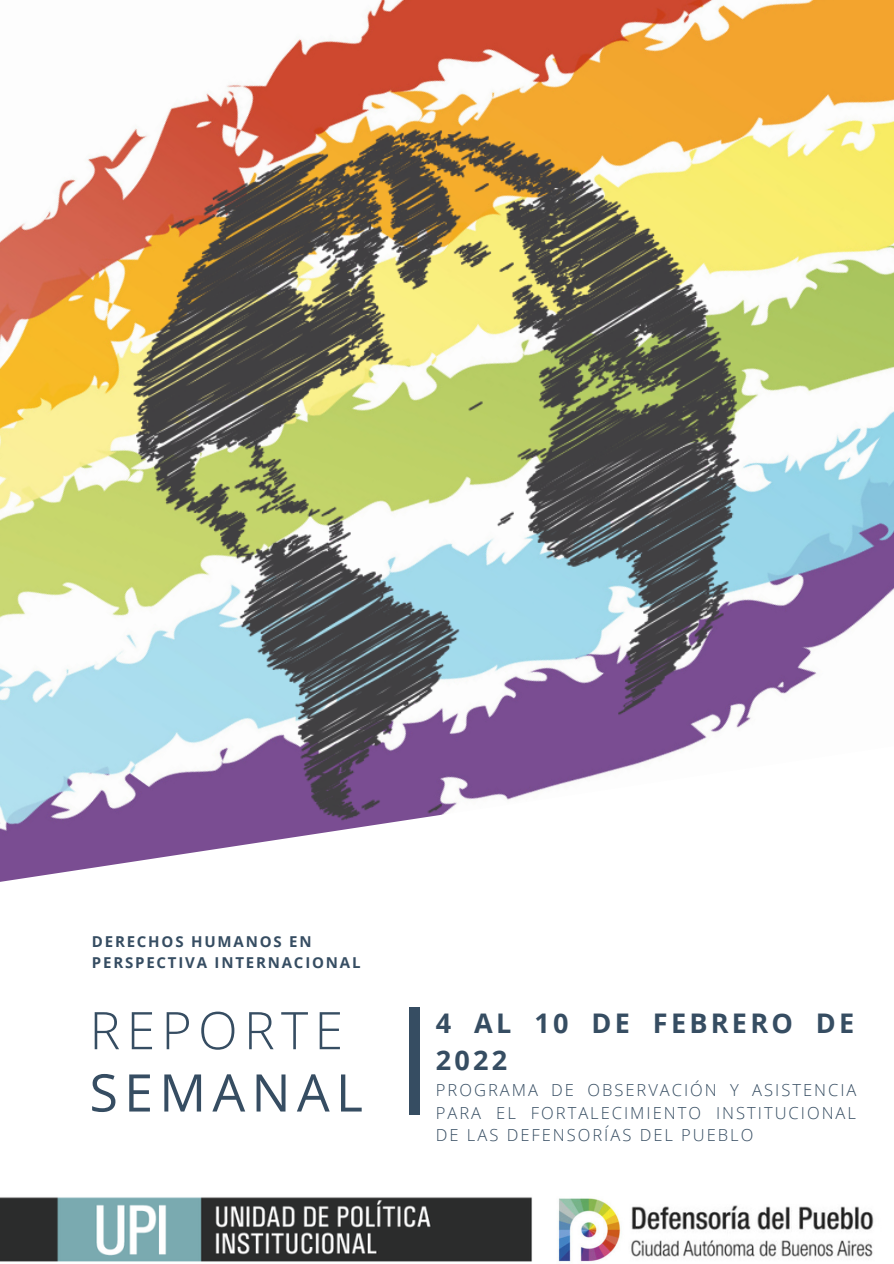
<style>
.page{position:relative;width:894px;height:1264px;background:#fff}
.page>*{position:absolute;margin:0;border:0;box-sizing:border-box;transform-origin:0 0}
.t1{font:51.9px "Open Sans";letter-spacing:.12em;color:#364d62}
.t2{font:300 51.9px "Open Sans";letter-spacing:.12em;color:#364d62}
.t3{font:700 27px/37.2px "Open Sans";letter-spacing:.12em;color:#364d62}
.t4{font:300 16.5px/22.5px "Open Sans";letter-spacing:.12em;color:#364d62;text-align:justify}
.t5{font:700 15px/20.5px "Open Sans";letter-spacing:.12em;color:#364d62}
</style>
<div class="page">
<img style="left:291px;top:0;width:602px;height:49px">
<img style="left:0;top:49px;width:893px;height:833px">
<img style="left:0;top:1197px;width:607px;height:65px">
<div style="left:409px;top:1007px;width:10px;height:107px;background:#364d62"></div>
<img style="left:585px;top:1204px;width:289px;height:58px">
<p class="t5" style="left:92px;top:931px;width:270px">DERECHOS HUMANOS EN<br>PERSPECTIVA INTERNACIONAL</p>
<p class="t2" style="left:89px;top:993px;width:255px">REPORTE</p>
<p class="t3" style="left:436px;top:1003px;width:420px">4 AL 10 DE FEBRERO DE<br>2022</p>
<p class="t4" style="left:436px;top:1078px;width:422px">PROGRAMA DE OBSERVACIÓN Y ASISTENCIA PARA EL FORTALECIMIENTO INSTITUCIONAL DE LAS DEFENSORÍAS DEL PUEBLO</p>
<p class="t1" style="left:89px;top:1056px;width:275px">SEMANAL</p>
</div>
